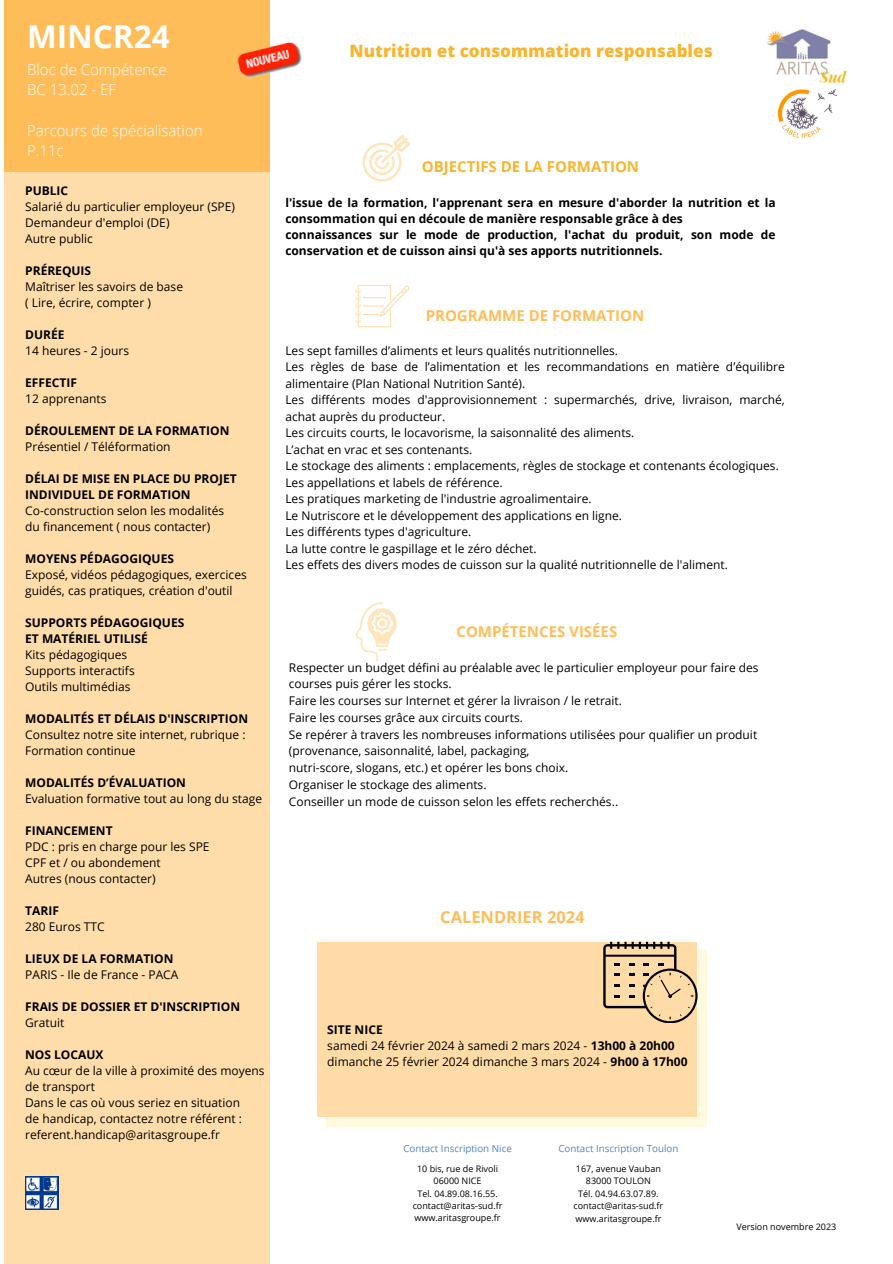
<style>
.page{position:relative;width:893px;height:1264px;background:#fff}
.page>*{position:absolute;margin:0;border:0;box-sizing:border-box;transform-origin:0 0}
.t1{font:700 31.5px "Open Sans";color:#fff}
.t2{font:800 17.1px "Open Sans";color:#f9b52f}
.t3{font:700 16.5px "Open Sans";color:#ffbd59}
.t4{font:300 15px/20.2px "Open Sans";color:#fff}
.t5{font:700 15px "Open Sans";color:#ffbd59}
.t6{font:700 15px "Open Sans";color:#f9b52f}
.t7{font:12px/16px "Open Sans";color:#000}
.t8{font:700 12px/16px "Open Sans";color:#000}
.t9{font:9.75px "Open Sans";color:#5285c0}
.t10{font:9px "Open Sans";color:#000}
.s1{font-weight:700}
</style>
<div class="page">
<div style="left:4px;top:130px;width:265px;height:1133px;background:#fda"></div>
<div style="left:4px;top:0;width:265px;height:171px;background:#ffbd59"></div>
<svg style="left:325px;top:949px;width:382px;height:178px;background:#fef6da"></svg>
<div style="left:318px;top:941px;width:378px;height:175px;background:#ffdca7"></div>
<svg style="left:603px;top:941px;width:94px;height:81px"></svg>
<svg style="left:362px;top:135px;width:48px;height:47px"></svg>
<svg style="left:355px;top:285px;width:54px;height:42px"></svg>
<svg style="left:355px;top:602px;width:42px;height:58px"></svg>
<img style="left:25px;top:1176px;width:34px;height:33px">
<img style="left:237px;top:36px;width:65px;height:49px">
<img style="left:778px;top:89px;width:58px;height:50px">
<img style="left:767px;top:29px;width:80px;height:55px">
<p class="t1" style="left:27px;top:15px;width:144px">MINCR24</p>
<p class="t4" style="left:27px;top:59px;width:141px">Bloc de Compétence</p>
<p class="t4" style="left:27px;top:79px;width:90px">BC 13.02 - EF</p>
<p class="t4" style="left:27px;top:120px;width:177px">Parcours de spécialisation<br>P.11c</p>
<p class="t8" style="left:25px;top:182px;width:45px">PUBLIC</p>
<p class="t7" style="left:25px;top:198px;width:211px">Salarié du particulier employeur (SPE)</p>
<p class="t7" style="left:25px;top:214px;width:146px">Demandeur d'emploi (DE)</p>
<p class="t7" style="left:25px;top:230px;width:69px">Autre public</p>
<p class="t8" style="left:25px;top:262px;width:67px">PRÉREQUIS</p>
<p class="t7" style="left:25px;top:278px;width:159px">Maîtriser les savoirs de base</p>
<p class="t7" style="left:25px;top:294px;width:127px">( Lire, écrire, compter )</p>
<p class="t8" style="left:25px;top:326px;width:41px">DURÉE</p>
<p class="t7" style="left:25px;top:342px;width:105px">14 heures - 2 jours</p>
<p class="t8" style="left:25px;top:374px;width:53px">EFFECTIF</p>
<p class="t7" style="left:25px;top:390px;width:83px">12 apprenants</p>
<p class="t8" style="left:25px;top:422px;width:206px">DÉROULEMENT DE LA FORMATION</p>
<p class="t7" style="left:25px;top:438px;width:147px">Présentiel / Téléformation</p>
<p class="t8" style="left:25px;top:470px;width:213px">DÉLAI DE MISE EN PLACE DU PROJET<br>INDIVIDUEL DE FORMATION</p>
<p class="t7" style="left:25px;top:502px;width:200px">Co-construction selon les modalités</p>
<p class="t7" style="left:25px;top:518px;width:187px">du financement ( nous contacter)</p>
<p class="t8" style="left:25px;top:550px;width:150px">MOYENS PÉDAGOGIQUES</p>
<p class="t7" style="left:25px;top:566px;width:223px">Exposé, vidéos pédagogiques, exercices guidés, cas pratiques, création d'outil</p>
<p class="t8" style="left:25px;top:614px;width:161px">SUPPORTS PÉDAGOGIQUES</p>
<p class="t8" style="left:25px;top:630px;width:124px">ET MATÉRIEL UTILISÉ</p>
<p class="t7" style="left:25px;top:646px;width:104px">Kits pédagogiques</p>
<p class="t7" style="left:25px;top:662px;width:111px">Supports interactifs</p>
<p class="t7" style="left:25px;top:678px;width:107px">Outils multimédias</p>
<p class="t8" style="left:25px;top:710px;width:224px">MODALITÉS ET DÉLAIS D'INSCRIPTION</p>
<p class="t7" style="left:25px;top:726px;width:222px">Consultez notre site internet, rubrique :<br>Formation continue</p>
<p class="t8" style="left:25px;top:774px;width:162px">MODALITÉS D’ÉVALUATION</p>
<p class="t7" style="left:25px;top:790px;width:238px">Evaluation formative tout au long du stage</p>
<p class="t8" style="left:25px;top:822px;width:89px">FINANCEMENT</p>
<p class="t7" style="left:25px;top:838px;width:186px">PDC : pris en charge pour les SPE</p>
<p class="t7" style="left:25px;top:854px;width:137px">CPF et / ou abondement</p>
<p class="t7" style="left:25px;top:870px;width:132px">Autres (nous contacter)</p>
<p class="t8" style="left:25px;top:902px;width:35px">TARIF</p>
<p class="t7" style="left:25px;top:918px;width:81px">280 Euros TTC</p>
<p class="t8" style="left:25px;top:950px;width:150px">LIEUX DE LA FORMATION</p>
<p class="t7" style="left:25px;top:966px;width:155px">PARIS - Ile de France - PACA</p>
<p class="t8" style="left:25px;top:998px;width:216px">FRAIS DE DOSSIER ET D'INSCRIPTION</p>
<p class="t7" style="left:25px;top:1014px;width:41px">Gratuit</p>
<p class="t8" style="left:25px;top:1046px;width:80px">NOS LOCAUX</p>
<p class="t7" style="left:25px;top:1062px;width:241px">Au cœur de la ville à proximité des moyens de transport</p>
<p class="t7" style="left:25px;top:1094px;width:216px">Dans le cas où vous seriez en situation</p>
<p class="t7" style="left:25px;top:1110px;width:218px">de handicap, contactez notre référent : referent.handicap@aritasgroupe.fr</p>
<p class="t2" style="left:349px;top:39px;width:364px">Nutrition et consommation responsables</p>
<p class="t6" style="left:422px;top:156px;width:219px">OBJECTIFS DE LA FORMATION</p>
<p class="t8" style="left:285px;top:194px;width:491px">l'issue de la formation, l'apprenant sera en mesure d'aborder la nutrition et la consommation qui en découle de manière responsable grâce à des</p>
<p class="t8" style="left:285px;top:226px;width:491px">connaissances sur le mode de production, l'achat du produit, son mode de conservation et de cuisson ainsi qu'à ses apports nutritionnels.</p>
<p class="t5" style="left:425px;top:305px;width:220px">PROGRAMME DE FORMATION</p>
<p class="t7" style="left:285px;top:342px;width:334px">Les sept familles d’aliments et leurs qualités nutritionnelles.</p>
<p class="t7" style="left:285px;top:358px;width:501px;line-height:16.5px">Les règles de base de l’alimentation et les recommandations en matière d’équilibre alimentaire (Plan National Nutrition Santé).</p>
<p class="t7" style="left:285px;top:391px;width:501px;line-height:16.5px">Les différents modes d'approvisionnement : supermarchés, drive, livraison, marché, achat auprès du producteur.</p>
<p class="t7" style="left:285px;top:424px;width:350px">Les circuits courts, le locavorisme, la saisonnalité des aliments.</p>
<p class="t7" style="left:285px;top:441px;width:188px">L’achat en vrac et ses contenants.</p>
<p class="t7" style="left:285px;top:457px;width:495px">Le stockage des aliments : emplacements, règles de stockage et contenants écologiques.</p>
<p class="t7" style="left:285px;top:474px;width:219px">Les appellations et labels de référence.</p>
<p class="t7" style="left:285px;top:490px;width:308px">Les pratiques marketing de l'industrie agroalimentaire.</p>
<p class="t7" style="left:285px;top:507px;width:338px">Le Nutriscore et le développement des applications en ligne.</p>
<p class="t7" style="left:285px;top:523px;width:187px">Les différents types d'agriculture.</p>
<p class="t7" style="left:285px;top:540px;width:253px">La lutte contre le gaspillage et le zéro déchet.</p>
<p class="t7" style="left:285px;top:556px;width:444px">Les effets des divers modes de cuisson sur la qualité nutritionnelle de l'aliment.</p>
<p class="t5" style="left:456px;top:621px;width:162px">COMPÉTENCES VISÉES</p>
<p class="t7" style="left:289px;top:658px;width:471px;line-height:16.8px">Respecter un budget défini au préalable avec le particulier employeur pour faire des courses puis gérer les stocks.</p>
<p class="t7" style="left:289px;top:692px;width:334px">Faire les courses sur Internet et gérer la livraison / le retrait.</p>
<p class="t7" style="left:289px;top:709px;width:235px">Faire les courses grâce aux circuits courts.</p>
<p class="t7" style="left:289px;top:725px;width:470px;line-height:16.8px">Se repérer à travers les nombreuses informations utilisées pour qualifier un produit (provenance, saisonnalité, label, packaging,</p>
<p class="t7" style="left:289px;top:759px;width:281px">nutri-score, slogans, etc.) et opérer les bons choix.</p>
<p class="t7" style="left:289px;top:776px;width:199px">Organiser le stockage des aliments.</p>
<p class="t7" style="left:289px;top:793px;width:331px">Conseiller un mode de cuisson selon les effets recherchés..</p>
<p class="t3" style="left:440px;top:905px;width:146px">CALENDRIER 2024</p>
<p class="t8" style="left:327px;top:1021px;width:57px">SITE NICE</p>
<p class="t7" style="left:327px;top:1037px;width:349px">samedi 24 février 2024 à samedi 2 mars 2024 - <span class="s1">13h00 à 20h00</span></p>
<p class="t7" style="left:327px;top:1053px;width:362px">dimanche 25 février 2024 dimanche 3 mars 2024 - <span class="s1">9h00 à 17h00</span></p>
<p class="t9" style="left:403px;top:1141px;width:110px">Contact Inscription Nice</p>
<p class="t10" style="left:417px;top:1162px;width:83px">10 bis, rue de Rivoli</p>
<p class="t10" style="left:433px;top:1174px;width:50px">06000 NICE</p>
<p class="t10" style="left:417px;top:1187px;width:82px">Tel. 04.89.08.16.55.</p>
<p class="t10" style="left:412px;top:1199px;width:91px">contact@aritas-sud.fr</p>
<p class="t10" style="left:414px;top:1211px;width:88px">www.aritasgroupe.fr</p>
<p class="t9" style="left:558px;top:1141px;width:121px">Contact Inscription Toulon</p>
<p class="t10" style="left:576px;top:1162px;width:86px">167, avenue Vauban</p>
<p class="t10" style="left:586px;top:1174px;width:67px">83000 TOULON</p>
<p class="t10" style="left:578px;top:1187px;width:82px">Tél. 04.94.63.07.89.</p>
<p class="t10" style="left:573px;top:1199px;width:91px">contact@aritas-sud.fr</p>
<p class="t10" style="left:575px;top:1212px;width:88px">www.aritasgroupe.fr</p>
<p class="t10" style="left:736px;top:1219px;width:101px">Version novembre 2023</p>
</div>
